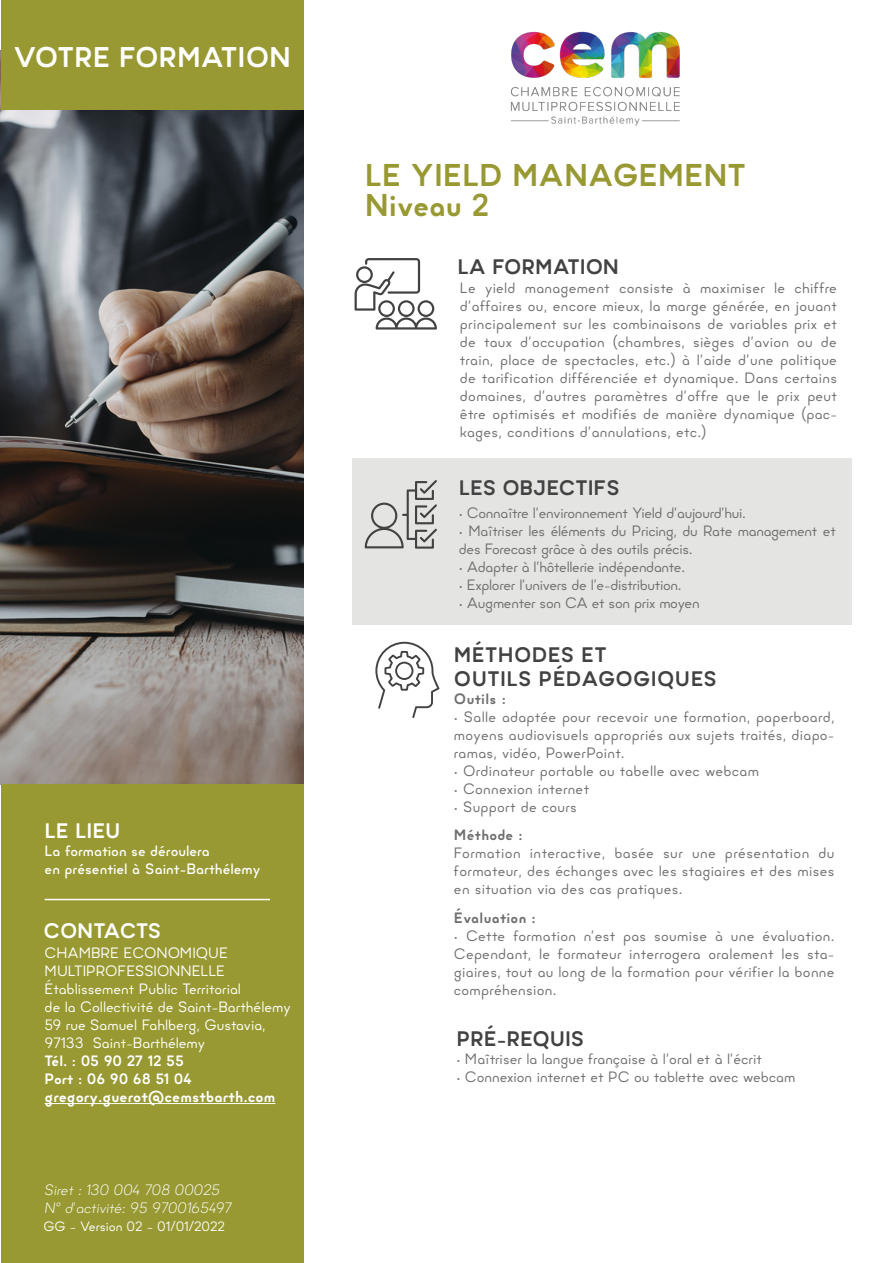
<style>
.page{position:relative;width:893px;height:1263px;background:#fff}
.page>*{position:absolute;margin:0;border:0;box-sizing:border-box;transform-origin:0 0}
.t1{font:700 31.5px/30px "Minimo";color:#989932}
.t2{font:700 28.5px "Minimo";letter-spacing:-.005em;color:#fff}
.t3{font:700 21px "Minimo";color:#424242}
.t4{font:700 21px/24px "Minimo";letter-spacing:.02em;color:#424242}
.t5{font:700 21px "Minimo";color:#fff}
.t6{font:700 15.75px "Minimo";color:#fff}
.t7{font:15px/18px "Minimo";color:#706f6f;text-align:justify}
.t8{font:15px/18px "Minimo";letter-spacing:-.02em;color:#706f6f}
.t9{font:15px/18px "Minimo";color:#fff}
.t10{font:15px "Minimo";letter-spacing:.02em;color:#706f6f}
.t11{font:500 15px/18px "Minimo";color:#fff}
.t12{font:italic 300 15px/18px "Minimo";color:#fff}
.t13{font:700 15px/18px "Minimo";color:#fff}
.t14{font:700 15px "Minimo";letter-spacing:.02em;color:#706f6f}
.t15{font:13.5px "Minimo";color:#fff}
</style>
<div class="page">
<div style="left:352px;top:458px;width:500px;height:167px;background:#e4e4e3"></div>
<img style="left:1px;top:110px;width:303px;height:674px">
<img style="left:510px;top:31px;width:170px;height:95px">
<div style="left:1px;top:1px;width:303px;height:109px;background:#989932"></div>
<svg style="left:355px;top:258px;width:82px;height:72px"></svg>
<svg style="left:365px;top:480px;width:72px;height:69px"></svg>
<div style="left:1px;top:784px;width:303px;height:479px;background:#989932"></div>
<hr style="left:45px;top:899px;width:225px;height:1px;background:#fff">
<hr style="left:45px;top:1103px;width:230px;height:1px;background:#fff">
<svg style="left:375px;top:642px;width:64px;height:76px"></svg>
<h2 class="t2" style="left:13px;top:38px;width:279px">VOTRE FORMATION</h2>
<h3 class="t5" style="left:45px;top:816px;width:77px">LE LIEU</h3>
<p class="t11" style="left:45px;top:842px;width:217px">La formation se déroulera<br>en présentiel à Saint-Barthélemy</p>
<h3 class="t5" style="left:44px;top:916px;width:119px">CONTACTS</h3>
<p class="t9" style="left:45px;top:944px;width:248px">CHAMBRE ECONOMIQUE<br>MULTIPROFESSIONNELLE<br>Établissement Public Territorial<br>de la Collectivité de Saint-Barthélemy<br>59 rue Samuel Fahlberg, Gustavia,<br>97133 Saint-Barthélemy</p>
<p class="t13" style="left:45px;top:1051px;width:148px">Tél. : 05 90 27 12 55<br>Port : 06 90 68 51 04</p>
<p class="t6" style="left:45px;top:1086px;width:232px">gregory.guerot@cemstbarth.com</p>
<p class="t12" style="left:45px;top:1181px;width:188px">Siret : 130 004 708 00025<br>N° d’activité: 95 9700165497</p>
<p class="t15" style="left:44px;top:1217px;width:183px">GG – Version 02 – 01/01/2022</p>
<h1 class="t1" style="left:365px;top:159px;width:383px">LE YIELD MANAGEMENT<br>Niveau 2</h1>
<h3 class="t3" style="left:458px;top:252px;width:163px">LA FORMATION</h3>
<p class="t7" style="left:460px;top:279px;width:379px">Le yield management consiste à maximiser le chiffre d’affaires ou, encore mieux, la marge générée, en jouant principalement sur les combinaisons de variables prix et de taux d’occupation (chambres, sièges d’avion ou de train, place de spectacles, etc.) à l’aide d’une politique de tarification différenciée et dynamique. Dans certains domaines, d’autres paramètres d’offre que le prix peut être optimisés et modifiés de manière dynamique (pac&shy;kages, conditions d’annulations, etc.)</p>
<h3 class="t3" style="left:459px;top:474px;width:162px">LES OBJECTIFS</h3>
<p class="t8" style="left:459px;top:504px;width:289px">• Connaître l’environnement Yield d’aujourd’hui.</p>
<p class="t8" style="left:459px;top:522px;width:379px">• Maîtriser les éléments du Pricing, du Rate management et des Forecast grâce à des outils précis.</p>
<p class="t8" style="left:459px;top:558px;width:228px">• Adapter à l’hôtellerie indépendante.</p>
<p class="t8" style="left:459px;top:576px;width:224px">• Explorer l’univers de l’e-distribution.</p>
<p class="t8" style="left:459px;top:594px;width:242px">• Augmenter son CA et son prix moyen</p>
<h3 class="t4" style="left:454px;top:642px;width:264px">MÉTHODES ET<br>OUTILS PÉDAGOGIQUES</h3>
<p class="t14" style="left:454px;top:688px;width:53px">Outils :</p>
<p class="t7" style="left:454px;top:708px;width:382px">• Salle adaptée pour recevoir une formation, paperboard, moyens audiovisuels appropriés aux sujets traités, diapo&shy;ramas, vidéo, PowerPoint.</p>
<p class="t10" style="left:454px;top:761px;width:306px">• Ordinateur portable ou tabelle avec webcam</p>
<p class="t10" style="left:454px;top:779px;width:137px">• Connexion internet</p>
<p class="t10" style="left:454px;top:797px;width:124px">• Support de cours</p>
<p class="t14" style="left:454px;top:825px;width:70px">Méthode :</p>
<p class="t7" style="left:454px;top:844px;width:382px">Formation interactive, basée sur une présentation du formateur, des échanges avec les stagiaires et des mises en situation via des cas pratiques.</p>
<p class="t14" style="left:454px;top:907px;width:83px">Évaluation :</p>
<p class="t7" style="left:454px;top:927px;width:382px">• Cette formation n’est pas soumise à une évaluation.<br>Cependant, le formateur interrogera oralement les sta&shy;giaires, tout au long de la formation pour vérifier la bonne compréhension.</p>
<h3 class="t3" style="left:456px;top:1024px;width:129px">PRÉ-REQUIS</h3>
<p class="t7" style="left:456px;top:1050px;width:307px">• Maîtriser la langue française à l’oral et à l’écrit</p>
<p class="t7" style="left:456px;top:1068px;width:340px">• Connexion internet et PC ou tablette avec webcam</p>
</div>
